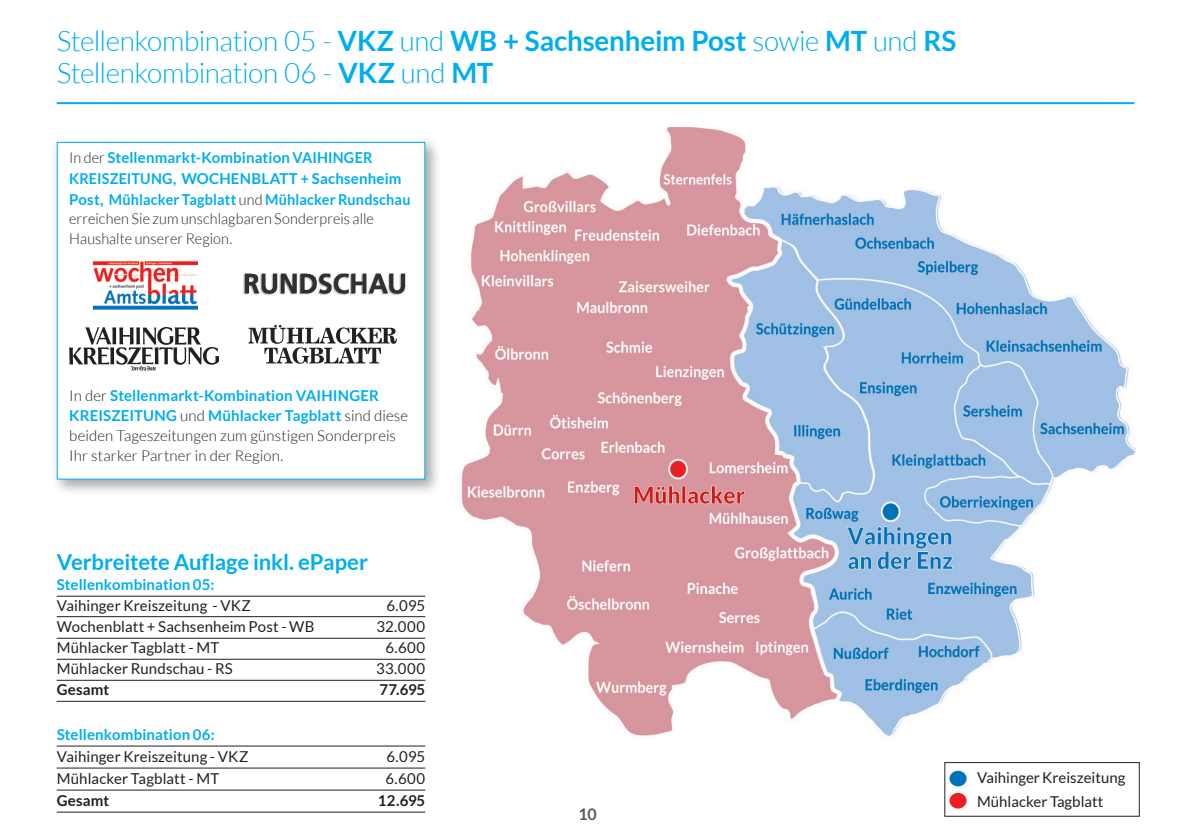
<style>
.page{position:relative;width:1191px;height:840px;background:#fff}
.page>*{position:absolute;margin:0;border:0;box-sizing:border-box;transform-origin:0 0}
.t1{font:300 28px/32px "Lato";letter-spacing:-.015em;color:#00aeef}
.t2{font:700 22px "Lato";letter-spacing:-.01em;color:#00aeef}
.t3{font:700 16px "Lato";color:#57585a}
.t4{font:15px/23.6px "Lato";letter-spacing:.005em;color:#231f20}
.t5{font:700 15px/21px "Lato";letter-spacing:.01em;color:#00aeef}
.t6{font:300 15px/20px "Lato";letter-spacing:.005em;color:#231f20}
.t7{font:300 15px/19.6px "Lato";letter-spacing:.005em;color:#231f20;scale:.96 1}
.t8{font:700 15px "Lato";letter-spacing:.01em;color:#231f20}
.s1{font-weight:700}
.s2{font-weight:300;color:#231f20}
.s3{font-weight:700;color:#00aeef}
</style>
<div class="page">
<hr style="left:57px;top:102px;width:1077px;height:2px;background:#00aeef">
<div style="left:51px;top:136px;width:391px;height:360px;background:#231f20;opacity:.4"></div>
<div style="left:57px;top:142px;width:368px;height:337px;background:#fff"></div>
<img style="left:92px;top:261px;width:105px;height:49px">
<img style="left:243px;top:273px;width:165px;height:23px">
<hr style="left:57px;top:595px;width:368px;height:1px;background:#231f20">
<hr style="left:57px;top:615px;width:368px;height:1px;background:#231f20">
<hr style="left:57px;top:637px;width:368px;height:1px;background:#231f20">
<hr style="left:57px;top:658px;width:368px;height:1px;background:#231f20">
<hr style="left:57px;top:679px;width:368px;height:1px;background:#231f20">
<hr style="left:57px;top:700px;width:368px;height:1px;background:#231f20">
<hr style="left:57px;top:745px;width:368px;height:1px;background:#231f20">
<hr style="left:57px;top:767px;width:368px;height:1px;background:#231f20">
<hr style="left:57px;top:789px;width:368px;height:1px;background:#231f20">
<hr style="left:57px;top:811px;width:368px;height:1px;background:#231f20">
<div style="left:949px;top:770px;width:17px;height:16px;background:#0072bc;border-radius:50%"></div>
<div style="left:944px;top:761px;width:195px;height:55px;border:1px solid #231f20"></div>
<div style="left:949px;top:792px;width:17px;height:16px;background:#ee1d23;border-radius:50%"></div>
<svg style="left:248px;top:324px;width:149px;height:39px"></svg>
<img style="left:69px;top:327px;width:150px;height:43px">
<img style="left:461px;top:127px;width:674px;height:610px">
<h1 class="t1" style="left:57px;top:25px;width:883px">Stellenkombination 05 - <span class="s1">VKZ</span> und <span class="s1">WB + Sachsenheim Post</span> sowie <span class="s1">MT</span> und <span class="s1">RS<br></span>Stellenkombination 06 - <span class="s1">VKZ</span> und <span class="s1">MT</span></h1>
<p class="t5" style="left:69px;top:147px;width:303px"><span class="s2">In der</span> Stellenmarkt-Kombination VAIHINGER<br>KREISZEITUNG, Wochen blatt</p>
<p class="t5" style="left:69px;top:168px;width:343px;text-indent:231px">+ Sachsenheim<br>Post, Mühlacker Tagblatt <span class="s2">und</span> Mühlacker Rundschau</p>
<p class="t7" style="left:69px;top:209px;width:319px">erreichen Sie zum unschlagbaren Sonderpreis alle<br>Haushalte unserer Region.</p>
<p class="t5" style="left:69px;top:384px;width:274px"><span class="s2">In der</span> Stellenmarkt-Kombination Vai hinge</p>
<p class="t6" style="left:69px;top:385px;width:340px;text-indent:300px"><span class="s3">r Kreiszeitung</span> und <span class="s3">Mühlacker Tagblatt</span> sind diese beiden Tageszeitungen zum günstigen Sonderpreis Ihr starker Partner in der Region.</p>
<h2 class="t2" style="left:57px;top:549px;width:313px">Verbreitete Auflage inkl. ePaper</h2>
<p class="t5" style="left:57px;top:573px;width:159px">Stellenkombination 05:</p>
<p class="t4" style="left:57px;top:593px;width:196px">Vaihinger Kreiszeitung - VKZ</p>
<p class="t4" style="left:386px;top:593px;width:40px">6.095</p>
<p class="t4" style="left:57px;top:614px;width:259px">Wochenblatt + Sachsenheim Post - WB</p>
<p class="t4" style="left:376px;top:614px;width:50px">32.000</p>
<p class="t4" style="left:57px;top:635px;width:164px">Mühlacker Tagblatt - MT</p>
<p class="t4" style="left:385px;top:635px;width:41px">6.600</p>
<p class="t4" style="left:57px;top:656px;width:178px">Mühlacker Rundschau - RS</p>
<p class="t4" style="left:376px;top:656px;width:51px">33.000</p>
<p class="t8" style="left:57px;top:680px;width:54px">Gesamt</p>
<p class="t8" style="left:379px;top:680px;width:47px">77.695</p>
<p class="t5" style="left:57px;top:723px;width:159px">Stellenkombination 06:</p>
<p class="t4" style="left:57px;top:744px;width:193px">Vaihinger Kreiszeitung - VKZ</p>
<p class="t4" style="left:386px;top:744px;width:40px">6.095</p>
<p class="t4" style="left:57px;top:766px;width:164px">Mühlacker Tagblatt - MT</p>
<p class="t4" style="left:385px;top:766px;width:41px">6.600</p>
<p class="t8" style="left:57px;top:791px;width:54px">Gesamt</p>
<p class="t8" style="left:378px;top:791px;width:49px">12.695</p>
<p class="t3" style="left:578px;top:804px;width:20px">10</p>
<p class="t4" style="left:977px;top:765px;width:150px">Vaihinger Kreiszeitung<br>Mühlacker Tagblatt</p>
</div>
